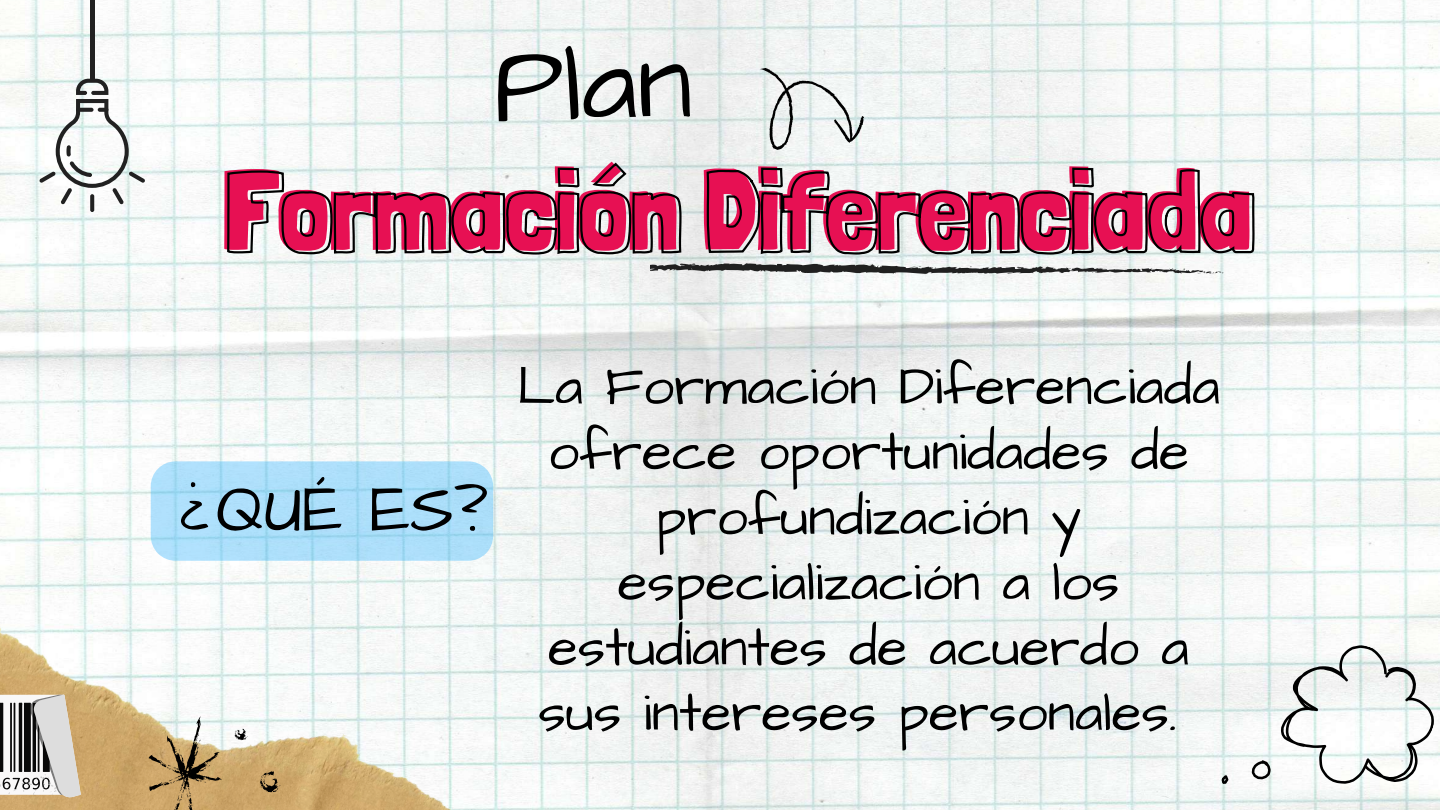
<style>
.page{position:relative;width:1440px;height:810px;background:#fff}
.page>*{position:absolute;margin:0;border:0;box-sizing:border-box;transform-origin:0 0}
.t1{font:900 113.8px "Londrina Solid";color:#e71053}
.t2{font:110px "Architects Daughter";color:#000}
.t3{font:68px "Architects Daughter";color:#000}
.t4{font:55px/65.2px "Architects Daughter";color:#000;text-align:center}
</style>
<div class="page">
<img style="left:0;top:0;width:1440px;height:810px">
<img style="left:0;top:573px;width:523px;height:237px">
<svg style="left:0;top:695px;width:81px;height:103px"></svg>
<svg style="left:1220px;top:615px;width:220px;height:195px"></svg>
<svg style="left:226px;top:161px;width:1030px;height:95px"></svg>
<svg style="left:650px;top:251px;width:586px;height:37px"></svg>
<svg style="left:149px;top:716px;width:132px;height:94px"></svg>
<svg style="left:744px;top:52px;width:124px;height:109px"></svg>
<svg style="left:90px;top:194px;width:4px;height:18px"></svg>
<svg style="left:39px;top:79px;width:106px;height:125px"></svg>
<hr style="left:90px;top:0;width:4px;height:81px;background:#212121">
<svg style="left:151px;top:461px;width:342px;height:100px;background:#acdef9"></svg>
<h2 class="t2" style="left:491px;top:14px;width:200px;rotate:-2deg">Plan</h2>
<h1 class="t1" style="left:221px;top:141px;width:1032px">Formación Diferenciada</h1>
<p class="t3" style="left:183px;top:464px;width:307px">¿QUÉ ES?</p>
<p class="t4" style="left:517px;top:355px;width:705px">La Formación Diferenciada ofrece oportunidades de profundización y especialización a los estudiantes de acuerdo a sus intereses personales.</p>
</div>
